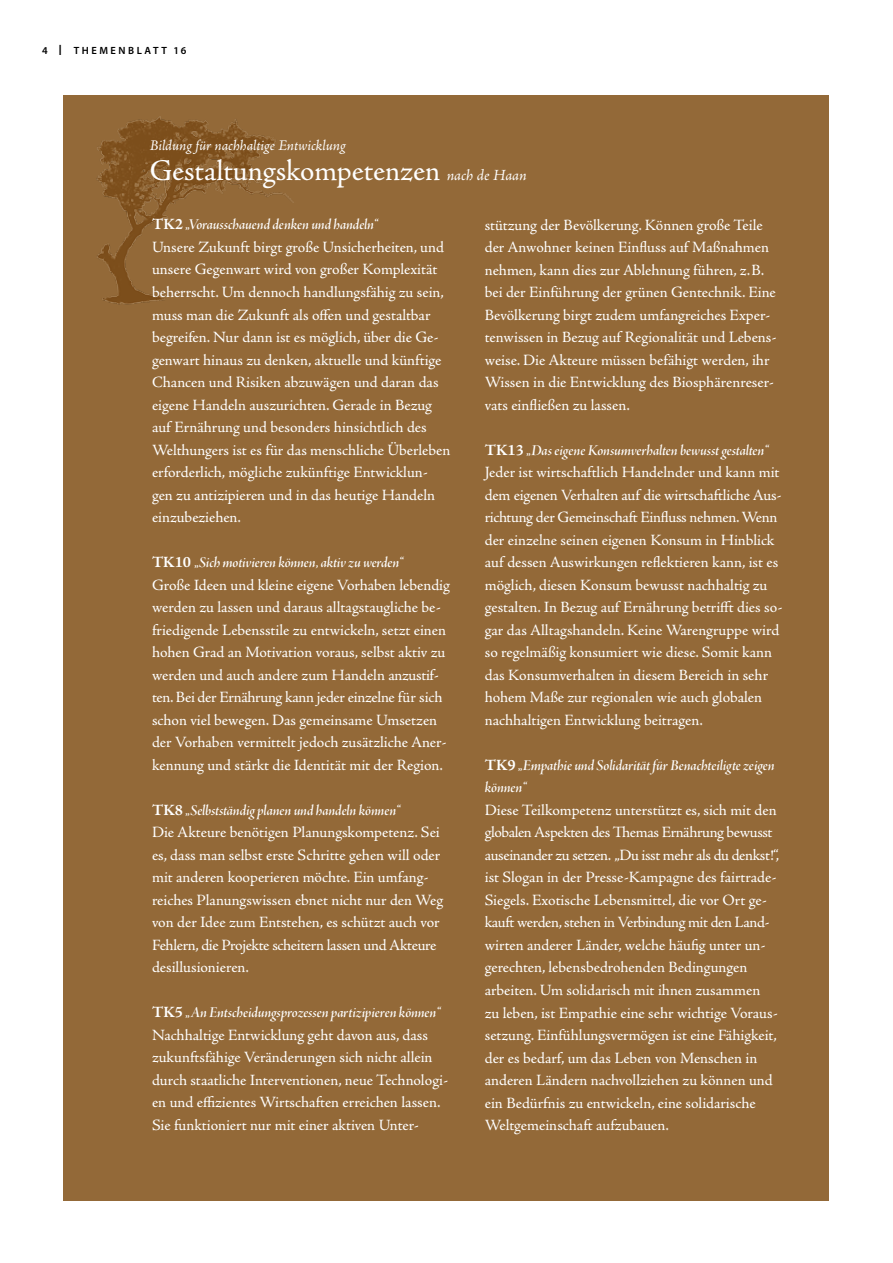
<style>
.page{position:relative;width:893px;height:1263px;background:#fff}
.page>*{position:absolute;margin:0;border:0;box-sizing:border-box;transform-origin:0 0}
.t1{font:30px "Adobe Jenson Pro";color:#fff}
.t2{font:15.75px/22.5px "Adobe Jenson Pro";letter-spacing:-.005em;color:#fff}
.t3{font:15.75px/22.5px "Adobe Jenson Pro Semibold It Disp";color:#fff}
.t4{font:italic 15px "Adobe Jenson Pro";letter-spacing:-.005em;color:#fff}
.t5{font:600 10.5px "Myriad Pro";letter-spacing:.24em;color:#000}
.s1{font-weight:400;font-size:15px}
.s2{font-style:italic;font-size:15.75px}
.s3{font-family:"Adobe Jenson Pro";font-weight:700}
</style>
<div class="page">
<div style="left:64px;top:95px;width:765px;height:1106px;background:#936938"></div>
<img style="left:96px;top:116px;width:198px;height:189px">
<p class="t5" style="left:42px;top:44px;width:146px">4 <span class="s1">I</span> THEMENBLATT 16</p>
<p class="t4" style="left:150px;top:137px;width:197px">Bildung für nachhaltige Entwicklung</p>
<h1 class="t1" style="left:150px;top:153px;width:378px">Gestaltungskompetenzen <span class="s2">nach de Haan</span></h1>
<p class="t3" style="left:152px;top:214px;width:228px"><span class="s3">TK2</span> „Vorausschauend denken und handeln“</p>
<p class="t2" style="left:152px;top:236px;width:300px">Unsere Zukunft birgt große Unsicherheiten, und unsere Gegenwart wird von großer Komplexität beherrscht. Um dennoch handlungsfähig zu sein, muss man die Zukunft als offen und gestaltbar begreifen. Nur dann ist es möglich, über die Ge&shy;genwart hinaus zu denken, aktuelle und künftige Chancen und Risiken abzuwägen und daran das eigene Handeln auszurichten. Gerade in Bezug auf Ernährung und besonders hinsichtlich des Welthungers ist es für das menschliche Überleben erforderlich, mögliche zukünftige Entwicklun&shy;gen zu antizipieren und in das heutige Handeln einzubeziehen.</p>
<p class="t3" style="left:152px;top:552px;width:253px"><span class="s3">TK10</span> „Sich motivieren können, aktiv zu werden“</p>
<p class="t2" style="left:152px;top:574px;width:299px">Große Ideen und kleine eigene Vorhaben lebendig werden zu lassen und daraus alltagstaugliche be&shy;friedigende Lebensstile zu entwickeln, setzt einen hohen Grad an Motivation voraus, selbst aktiv zu werden und auch andere zum Handeln anzustif&shy;ten. Bei der Ernährung kann jeder einzelne für sich schon viel bewegen. Das gemeinsame Umsetzen der Vorhaben vermittelt jedoch zusätzliche Aner&shy;kennung und stärkt die Identität mit der Region.</p>
<p class="t3" style="left:152px;top:799px;width:250px"><span class="s3">TK8</span> „Selbstständig planen und handeln können“</p>
<p class="t2" style="left:152px;top:821px;width:293px">Die Akteure benötigen Planungskompetenz. Sei es, dass man selbst erste Schritte gehen will oder mit anderen kooperieren möchte. Ein umfang&shy;reiches Planungswissen ebnet nicht nur den Weg von der Idee zum Entstehen, es schützt auch vor Fehlern, die Projekte scheitern lassen und Akteure desillusionieren.</p>
<p class="t3" style="left:152px;top:1002px;width:290px"><span class="s3">TK5</span> „An Entscheidungsprozessen partizipieren können“</p>
<p class="t2" style="left:152px;top:1024px;width:298px">Nachhaltige Entwicklung geht davon aus, dass zukunftsfähige Veränderungen sich nicht allein durch staatliche Interventionen, neue Technologi&shy;en und effizientes Wirtschaften erreichen lassen.<br>Sie funktioniert nur mit einer aktiven Unter-</p>
<p class="t2" style="left:485px;top:214px;width:293px">stützung der Bevölkerung. Können große Teile der Anwohner keinen Einfluss auf Maßnahmen nehmen, kann dies zur Ablehnung führen, z.B. bei der Einführung der grünen Gentechnik. Eine Bevölkerung birgt zudem umfangreiches Exper&shy;tenwissen in Bezug auf Regionalität und Lebens&shy;weise. Die Akteure müssen befähigt werden, ihr Wissen in die Entwicklung des Biosphärenreser&shy;vats einfließen zu lassen.</p>
<p class="t3" style="left:485px;top:440px;width:286px"><span class="s3">TK13</span> „Das eigene Konsumverhalten bewusst gestalten“</p>
<p class="t2" style="left:485px;top:461px;width:299px">Jeder ist wirtschaftlich Handelnder und kann mit dem eigenen Verhalten auf die wirtschaftliche Aus&shy;richtung der Gemeinschaft Einfluss nehmen. Wenn der einzelne seinen eigenen Konsum in Hinblick auf dessen Auswirkungen reflektieren kann, ist es möglich, diesen Konsum bewusst nachhaltig zu gestalten. In Bezug auf Ernährung betrifft dies so&shy;gar das Alltagshandeln. Keine Warengruppe wird so regelmäßig konsumiert wie diese. Somit kann das Konsumverhalten in diesem Bereich in sehr hohem Maße zur regionalen wie auch globalen nachhaltigen Entwicklung beitragen.</p>
<p class="t3" style="left:485px;top:755px;width:291px"><span class="s3">TK9</span> „Empathie und Solidarität für Benachteiligte zeigen können“</p>
<p class="t2" style="left:485px;top:799px;width:296px">Diese Teilkompetenz unterstützt es, sich mit den globalen Aspekten des Themas Ernährung bewusst auseinander zu setzen. „Du isst mehr als du denkst!“, ist Slogan in der Presse-Kampagne des fairtrade-Siegels. Exotische Lebensmittel, die vor Ort ge&shy;kauft werden, stehen in Verbindung mit den Land&shy;wirten anderer Länder, welche häufig unter un&shy;gerechten, lebensbedrohenden Bedingungen arbeiten. Um solidarisch mit ihnen zusammen<br>zu leben, ist Empathie eine sehr wichtige Voraus&shy;setzung. Einfühlungsvermögen ist eine Fähigkeit, der es bedarf, um das Leben von Menschen in anderen Ländern nachvollziehen zu können und ein Bedürfnis zu entwickeln, eine solidarische Weltgemeinschaft aufzubauen.</p>
</div>
